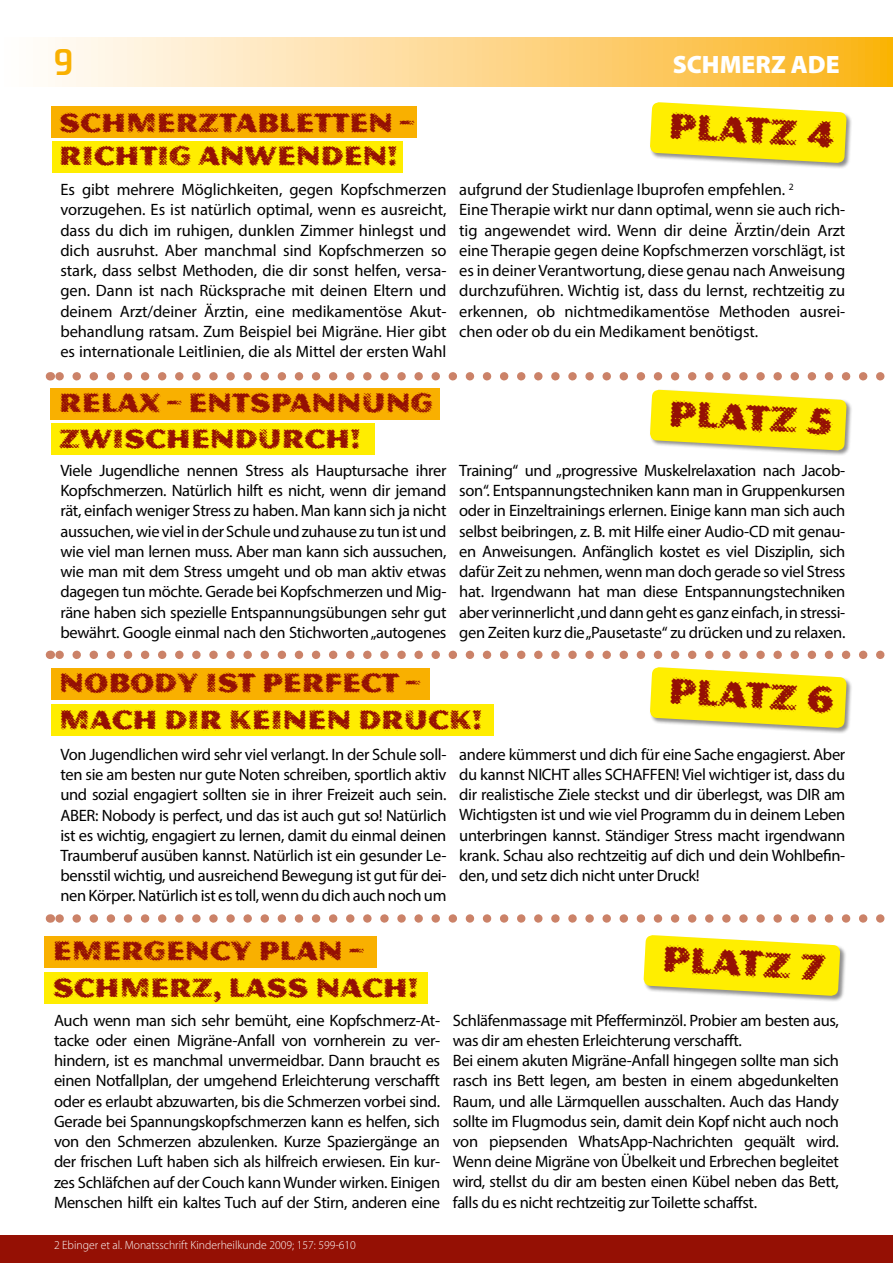
<style>
.page{position:relative;width:893px;height:1263px;background:#fff}
.page>*{position:absolute;margin:0;border:0;box-sizing:border-box;transform-origin:0 0}
.t1{font:37.8px "Magnesium MVB Std Grime";color:#951004}
.t2{font:37.8px "Aero Matics";color:#f9b000}
.t3{font:28.05px/36.8px "Magnesium MVB Std Grime";color:#951004}
.t4{font:900 25.2px "Myriad Pro";color:#fff}
.t5{font:16.5px/20.2px "Myriad Pro";letter-spacing:-.02em;color:#000;text-align:justify}
.t6{font:300 12px "Myriad Pro";color:#fff}
</style>
<div class="page">
<svg style="left:48px;top:37px;width:845px;height:50px;background:#fdd78c"></svg>
<div style="left:0;top:1235px;width:893px;height:28px;background:#951004"></div>
<svg style="left:58px;top:372px;width:822px;height:8px"></svg>
<svg style="left:58px;top:651px;width:822px;height:8px"></svg>
<svg style="left:58px;top:914px;width:822px;height:9px"></svg>
<div style="left:649px;top:102px;width:204px;height:67px;background:#000;opacity:.44"></div>
<svg style="left:650px;top:102px;width:197px;height:61px;background:#f9eb28"></svg>
<div style="left:52px;top:107px;width:365px;height:31px;background:#f9b000"></div>
<div style="left:52px;top:141px;width:350px;height:31px;background:#ffed00"></div>
<div style="left:649px;top:389px;width:204px;height:68px;background:#000;opacity:.44"></div>
<svg style="left:650px;top:389px;width:197px;height:62px;background:#faec2c"></svg>
<div style="left:51px;top:388px;width:389px;height:31px;background:#f9b000"></div>
<div style="left:51px;top:423px;width:323px;height:31px;background:#ffed00"></div>
<div style="left:649px;top:667px;width:204px;height:67px;background:#000;opacity:.44"></div>
<svg style="left:650px;top:667px;width:197px;height:61px;background:#f9eb28"></svg>
<div style="left:51px;top:669px;width:378px;height:31px;background:#f9b000"></div>
<div style="left:51px;top:704px;width:442px;height:31px;background:#ffed00"></div>
<div style="left:643px;top:934px;width:204px;height:68px;background:#000;opacity:.44"></div>
<svg style="left:643px;top:935px;width:197px;height:61px;background:#f9eb28"></svg>
<div style="left:44px;top:936px;width:333px;height:32px;background:#f9b000"></div>
<div style="left:44px;top:972px;width:384px;height:31px;background:#ffed00"></div>
<h1 class="t2" style="left:54px;top:41px;width:21px">9</h1>
<h3 class="t4" style="left:673px;top:50px;width:168px">SCHMERZ ADE</h3>
<h1 class="t1" style="left:670px;top:103px;width:168px;rotate:3deg">PLATZ 4</h1>
<p class="t5" style="left:60px;top:179px;width:388px">Es gibt mehrere Möglichkeiten, gegen Kopfschmerzen vorzugehen. Es ist natürlich optimal, wenn es ausreicht, dass du dich im ruhigen, dunklen Zimmer hinlegst und dich ausruhst. Aber manchmal sind Kopfschmerzen so stark, dass selbst Methoden, die dir sonst helfen, versa&shy;gen. Dann ist nach Rücksprache mit deinen Eltern und deinem Arzt/deiner Ärztin, eine medikamentöse Akut&shy;behandlung ratsam. Zum Beispiel bei Migräne. Hier gibt es internationale Leitlinien, die als Mittel der ersten Wahl</p>
<p class="t5" style="left:459px;top:179px;width:388px;text-align:left">aufgrund der Studienlage Ibuprofen empfehlen. <sup>2<br></sup>Eine Therapie wirkt nur dann optimal, wenn sie auch rich&shy;tig angewendet wird. Wenn dir deine Ärztin/dein Arzt eine Therapie gegen deine Kopfschmerzen vorschlägt, ist es in deiner Verantwortung, diese genau nach Anweisung durchzuführen. Wichtig ist, dass du lernst, rechtzeitig zu erkennen, ob nichtmedikamentöse Methoden ausrei&shy;chen oder ob du ein Medikament benötigst.</p>
<h2 class="t3" style="left:59px;top:105px;width:356px;line-height:33.6px">SCHMERZTABLETTEN –<br>RICHTIG ANWENDEN!</h2>
<h2 class="t3" style="left:59px;top:383px;width:375px">RELAX – ENTSPANNUNG<br>ZWISCHENDURCH!</h2>
<h1 class="t1" style="left:670px;top:390px;width:166px;rotate:3deg">PLATZ 5</h1>
<p class="t5" style="left:60px;top:460px;width:388px">Viele Jugendliche nennen Stress als Hauptursache ihrer Kopfschmerzen. Natürlich hilft es nicht, wenn dir jemand rät, einfach weniger Stress zu haben. Man kann sich ja nicht aussuchen, wie viel in der Schule und zuhause zu tun ist und wie viel man lernen muss. Aber man kann sich aussuchen, wie man mit dem Stress umgeht und ob man aktiv etwas dagegen tun möchte. Gerade bei Kopfschmerzen und Mig&shy;räne haben sich spezielle Entspannungsübungen sehr gut bewährt. Google einmal nach den Stichworten „autogenes</p>
<p class="t5" style="left:459px;top:460px;width:388px">Training“ und „progressive Muskelrelaxation nach Jacob&shy;son“. Entspannungstechniken kann man in Gruppenkursen oder in Einzeltrainings erlernen. Einige kann man sich auch selbst beibringen, z. B. mit Hilfe einer Audio-CD mit genau&shy;en Anweisungen. Anfänglich kostet es viel Disziplin, sich dafür Zeit zu nehmen, wenn man doch gerade so viel Stress hat. Irgendwann hat man diese Entspannungstechniken aber verinnerlicht ,und dann geht es ganz einfach, in stressi&shy;gen Zeiten kurz die „Pausetaste“ zu drücken und zu relaxen.</p>
<h2 class="t3" style="left:59px;top:664px;width:424px">NOBODY IST PERFECT –<br>MACH DIR KEINEN DRUCK!</h2>
<h1 class="t1" style="left:670px;top:668px;width:167px;rotate:3deg">PLATZ 6</h1>
<p class="t5" style="left:60px;top:744px;width:388px">Von Jugendlichen wird sehr viel verlangt. In der Schule soll&shy;ten sie am besten nur gute Noten schreiben, sportlich aktiv und sozial engagiert sollten sie in ihrer Freizeit auch sein.<br>ABER: Nobody is perfect, und das ist auch gut so! Natürlich ist es wichtig, engagiert zu lernen, damit du einmal deinen Traumberuf ausüben kannst. Natürlich ist ein gesunder Le&shy;bensstil wichtig, und ausreichend Bewegung ist gut für dei&shy;nen Körper. Natürlich ist es toll, wenn du dich auch noch um</p>
<p class="t5" style="left:459px;top:744px;width:388px">andere kümmerst und dich für eine Sache engagierst. Aber du kannst NICHT alles SCHAFFEN! Viel wichtiger ist, dass du dir realistische Ziele steckst und dir überlegst, was DIR am Wichtigsten ist und wie viel Programm du in deinem Leben unterbringen kannst. Ständiger Stress macht irgendwann krank. Schau also rechtzeitig auf dich und dein Wohlbefin&shy;den, und setz dich nicht unter Druck!</p>
<h2 class="t3" style="left:53px;top:932px;width:366px">EMERGENCY PLAN –<br>SCHMERZ, LASS NACH!</h2>
<h1 class="t1" style="left:663px;top:935px;width:164px;rotate:3deg">PLATZ 7</h1>
<p class="t5" style="left:54px;top:1009px;width:388px">Auch wenn man sich sehr bemüht, eine Kopfschmerz-At&shy;tacke oder einen Migräne-Anfall von vornherein zu ver&shy;hindern, ist es manchmal unvermeidbar. Dann braucht es einen Notfallplan, der umgehend Erleichterung verschafft oder es erlaubt abzuwarten, bis die Schmerzen vorbei sind.<br>Gerade bei Spannungskopfschmerzen kann es helfen, sich von den Schmerzen abzulenken. Kurze Spaziergänge an der frischen Luft haben sich als hilfreich erwiesen. Ein kur&shy;zes Schläfchen auf der Couch kann Wunder wirken. Einigen Menschen hilft ein kaltes Tuch auf der Stirn, anderen eine</p>
<p class="t5" style="left:453px;top:1009px;width:388px;text-align:left">Schläfenmassage mit Pfefferminzöl. Probier am besten aus, was dir am ehesten Erleichterung verschafft.<br>Bei einem akuten Migräne-Anfall hingegen sollte man sich rasch ins Bett legen, am besten in einem abgedunkelten Raum, und alle Lärmquellen ausschalten. Auch das Handy sollte im Flugmodus sein, damit dein Kopf nicht auch noch von piepsenden WhatsApp-Nachrichten gequält wird.<br>Wenn deine Migräne von Übelkeit und Erbrechen begleitet wird, stellst du dir am besten einen Kübel neben das Bett, falls du es nicht rechtzeitig zur Toilette schaffst.</p>
<p class="t6" style="left:54px;top:1238px;width:303px">2 Ebinger et al. Monatsschrift Kinderheilkunde 2009; 157: 599-610</p>
</div>
